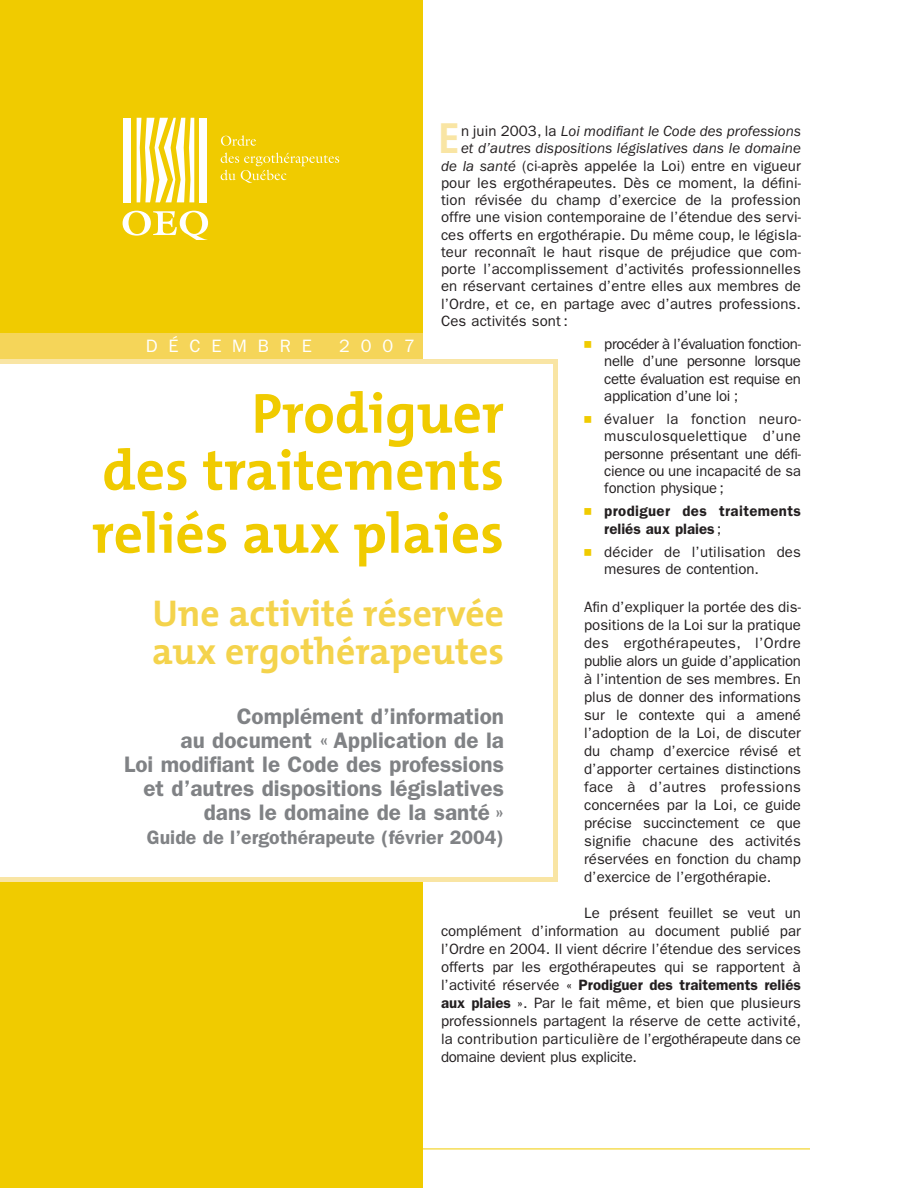
<style>
.page{position:relative;width:918px;height:1188px;background:#fff}
.page>*{position:absolute;margin:0;border:0;box-sizing:border-box;transform-origin:0 0}
.t1{font:700 57px/57px "The Mix";color:#f0cb00;text-align:right}
.t2{font:700 43.95px "The Mix";color:#f9e5a4}
.t3{font:700 37.5px/37.5px "The Mix";color:#f4d34c}
.t4{font:600 22.5px/24px "Franklin Gothic";color:#808285;text-align:right}
.t5{font:600 19.5px "Franklin Gothic";color:#808285}
.t6{font:18px "Franklin Gothic";letter-spacing:.6em;color:#fff}
.t7{font:15px/18px "Franklin Gothic";letter-spacing:.005em;color:#231f20;text-align:justify}
.t8{font:italic 15px "Franklin Gothic";letter-spacing:.005em;color:#231f20}
.t9{font:600 15px/17.2px "Franklin Gothic";letter-spacing:.025em;color:#231f20}
.s1{font-style:normal}
.s2{font-style:italic}
.s3{font-family:"Universal Newswith Comm Pi";font-size:13.5px;color:#f0cb00}
.s4{font-family:"Universal Newswith Comm Pi";font-weight:400;font-size:13.5px;color:#f0cb00}
.s5{font-weight:400}
.s6{font-weight:600}
</style>
<div class="page">
<div style="left:0;top:0;width:423px;height:1188px;background:#f0cb00"></div>
<div style="left:200px;top:118px;width:7px;height:84px;background:#fff"></div>
<div style="left:124px;top:118px;width:7px;height:84px;background:#fff"></div>
<svg style="left:137px;top:118px;width:57px;height:84px"></svg>
<svg style="left:123px;top:211px;width:86px;height:29px"></svg>
<svg style="left:221px;top:135px;width:35px;height:11px"></svg>
<svg style="left:221px;top:153px;width:118px;height:30px"></svg>
<div style="left:0;top:333px;width:423px;height:28px;background:#f5d559"></div>
<div style="left:0;top:359px;width:557px;height:522px;background:#f9e5a4"></div>
<div style="left:0;top:364px;width:553px;height:513px;background:#fff"></div>
<hr style="left:0;top:1149px;width:810px;height:1px;background:#f0cb00">
<h2 class="t2" style="left:438px;top:117px;width:23px">E</h2>
<p class="t8" style="left:461px;top:125px;width:341px"><span class="s1">n juin 2003, la</span> Loi modifiant le Code des professions</p>
<p class="t8" style="left:461px;top:143px;width:341px">et d’autres dispositions législatives dans le domaine</p>
<p class="t7" style="left:441px;top:158px;width:361px"><span class="s2">de la santé</span> (ci-après appelée la Loi) entre en vigueur</p>
<p class="t7" style="left:441px;top:175px;width:361px">pour les ergothérapeutes. Dès ce moment, la défini-</p>
<p class="t7" style="left:441px;top:193px;width:361px">tion révisée du champ d’exercice de la profession</p>
<p class="t7" style="left:441px;top:210px;width:361px">offre une vision contemporaine de l’étendue des servi-</p>
<p class="t7" style="left:441px;top:227px;width:361px">ces offerts en ergothérapie. Du même coup, le législa-</p>
<p class="t7" style="left:441px;top:244px;width:361px">teur reconnaît le haut risque de préjudice que com-</p>
<p class="t7" style="left:441px;top:262px;width:361px">porte l’accomplissement d’activités professionnelles</p>
<p class="t7" style="left:441px;top:279px;width:361px">en réservant certaines d’entre elles aux membres de</p>
<p class="t7" style="left:441px;top:296px;width:361px">l’Ordre, et ce, en partage avec d’autres professions.</p>
<p class="t7" style="left:441px;top:313px;width:128px">Ces activités sont :</p>
<p class="t7" style="left:604px;top:337px;width:198px;line-height:17.2px;text-indent:-20px"><span class="s3">-</span> procéder à l’évaluation fonction&shy;nelle d’une personne lorsque cette évaluation est requise en application d’une loi ;</p>
<p class="t7" style="left:604px;top:412px;width:198px;line-height:17.2px;text-indent:-20px"><span class="s3">-</span> évaluer la fonction neuro&shy;musculosquelettique d’une personne présentant une défi&shy;cience ou une incapacité de sa fonction physique ;</p>
<p class="t9" style="left:604px;top:504px;width:198px;text-indent:-20px"><span class="s4">-</span> prodiguer des traitements reliés aux plaies <span class="s5">;</span></p>
<p class="t7" style="left:604px;top:545px;width:198px;line-height:17.2px;text-indent:-20px"><span class="s3">-</span> décider de l’utilisation des mesures de contention.</p>
<p class="t7" style="left:584px;top:600px;width:218px">Afin d’expliquer la portée des dis&shy;positions de la Loi sur la pratique des ergothérapeutes, l’Ordre publie alors un guide d’application à l’intention de ses membres. En plus de donner des informations sur le contexte qui a amené l’adoption de la Loi, de discuter du champ d’exercice révisé et d’apporter certaines distinctions face à d’autres professions concernées par la Loi, ce guide précise succinctement ce que signifie chacune des activités réservées en fonction du champ d’exercice de l’ergothérapie.</p>
<p class="t7" style="left:441px;top:906px;width:361px;text-indent:143px">Le présent feuillet se veut un complément d’information au document publié par l’Ordre en 2004. Il vient décrire l’étendue des services offerts par les ergothérapeutes qui se rapportent à l’activité réservée « <span class="s6">Prodiguer des traitements reliés aux plaies</span> ». Par le fait même, et bien que plusieurs professionnels partagent la réserve de cette activité, la contribution particulière de l’ergothérapeute dans ce domaine devient plus explicite.</p>
<p class="t6" style="left:146px;top:339px;width:167px">DÉCEMBRE</p>
<p class="t6" style="left:339px;top:339px;width:77px">2007</p>
<h1 class="t1" style="left:102px;top:388px;width:403px">Prodiguer<br>des traitements</h1>
<h1 class="t1" style="left:92px;top:508px;width:413px">reliés aux plaies</h1>
<h3 class="t3" style="left:152px;top:597px;width:353px">Une activité réservée aux ergothérapeutes</h3>
<h3 class="t4" style="left:124px;top:706px;width:381px">Complément d’information<br>au document « Application de la<br>Loi modifiant le Code des professions et d’autres dispositions législatives dans le domaine de la santé »</h3>
<h3 class="t5" style="left:147px;top:830px;width:359px">Guide de l’ergothérapeute (février 2004)</h3>
</div>
